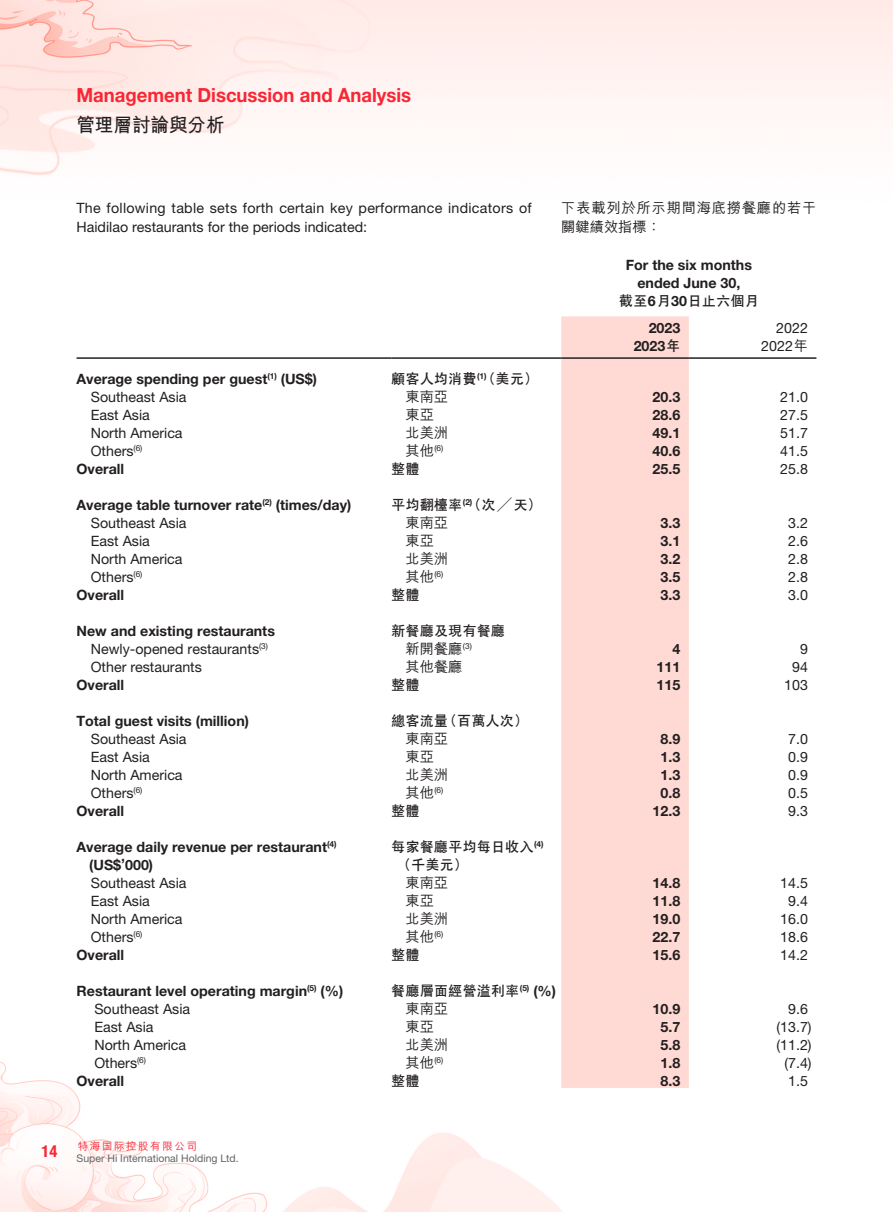
<style>
.page{position:relative;width:893px;height:1212px;background:#fff}
.page>*{position:absolute;margin:0;border:0;box-sizing:border-box;transform-origin:0 0}
.t1{font:700 19.5px "Helvetica Neue LT Std";color:#f92634;scale:.95 1}
.t2{font:700 19.5px "M Hei HK";color:#231f20;scale:.95 1}
.t3{font:700 condensed 16.5px "Helvetica Neue LT Std";color:#f92634}
.t4{font:700 14.25px/18px "Helvetica Neue LT Std";color:#231f20;text-align:center}
.t5{font:14.25px "Helvetica Neue LT Std";color:#231f20}
.t6{font:14.25px/19.5px "Helvetica Neue LT Std";letter-spacing:.02em;color:#231f20}
.t7{font:700 14.25px/18px "C Hei 2 HK";color:#231f20}
.t8{font:500 14.25px "M Hei HK";color:#231f20}
.t9{font:500 14.25px/19.5px "M Hei HK";letter-spacing:.055em;color:#231f20}
.t10{font:10.5px "Helvetica Neue LT Std";color:#636366}
.t11{font:500 10.5px "M Hei HKS";letter-spacing:.15em;color:#f92634}
.t12{font:8.25px "Helvetica Neue LT Std";color:#231f20}
.s1{font-family:"Helvetica Neue LT Std"}
.s2{font-family:"C Hei 2 HK"}
.s3{font-family:"M Hei HK";font-weight:500}
.s4{font-family:"M Hei HK";font-weight:500;font-size:14.25px}
</style>
<div class="page">
<img style="left:0;top:0;width:893px;height:1212px">
<div style="left:561px;top:316px;width:128px;height:772px;background:#ffdad4"></div>
<hr style="left:77px;top:357px;width:314px;height:2px;background:#231f20">
<hr style="left:391px;top:357px;width:170px;height:2px;background:#231f20">
<hr style="left:561px;top:357px;width:128px;height:2px;background:#231f20">
<hr style="left:689px;top:357px;width:127px;height:2px;background:#231f20">
<h1 class="t1" style="left:76px;top:83px;width:354px">Management Discussion and Analysis</h1>
<h1 class="t2" style="left:76px;top:111px;width:158px">管理層討論與分析</h1>
<p class="t6" style="left:77px;top:198px;width:457px">The following table sets forth certain key performance indicators of<br>Haidilao restaurants for the periods indicated:</p>
<p class="t9" style="left:561px;top:196px;width:257px">下表載列於所示期間海底撈餐廳的若干關鍵績效指標：</p>
<p class="t4" style="left:626px;top:255px;width:128px">For the six months ended June 30,</p>
<p class="t7" style="left:619px;top:290px;width:142px">截至<span class="s1">6</span>月<span class="s1">30</span>日止六個月</p>
<p class="t4" style="left:649px;top:318px;width:33px">2023</p>
<p class="t5" style="left:776px;top:319px;width:33px">2022</p>
<p class="t4" style="left:634px;top:336px;width:48px">2023<span class="s2">年</span></p>
<p class="t5" style="left:761px;top:337px;width:48px">2022<span class="s3">年</span></p>
<p class="t4" style="left:77px;top:370px;width:242px">Average spending per guest<sup>(1)</sup> (US$)</p>
<p class="t7" style="left:391px;top:369px;width:149px">顧客人均消費<sup>(1)</sup>（美元）</p>
<p class="t5" style="left:91px;top:388px;width:97px">Southeast Asia</p>
<p class="t8" style="left:405px;top:386px;width:44px">東南亞</p>
<p class="t4" style="left:653px;top:388px;width:29px">20.3</p>
<p class="t5" style="left:780px;top:388px;width:29px">21.0</p>
<p class="t5" style="left:91px;top:406px;width:61px">East Asia</p>
<p class="t8" style="left:405px;top:404px;width:30px">東亞</p>
<p class="t4" style="left:653px;top:406px;width:29px">28.6</p>
<p class="t5" style="left:780px;top:406px;width:29px">27.5</p>
<p class="t5" style="left:91px;top:424px;width:93px">North America</p>
<p class="t8" style="left:405px;top:422px;width:44px">北美洲</p>
<p class="t4" style="left:653px;top:424px;width:29px">49.1</p>
<p class="t5" style="left:780px;top:424px;width:29px">51.7</p>
<p class="t5" style="left:91px;top:442px;width:53px">Others<sup>(6)</sup></p>
<p class="t12" style="left:405px;top:443px;width:39px"><span class="s4">其他</span>(6)</p>
<p class="t4" style="left:653px;top:442px;width:29px">40.6</p>
<p class="t5" style="left:780px;top:442px;width:29px">41.5</p>
<p class="t4" style="left:77px;top:460px;width:49px">Overall</p>
<p class="t7" style="left:391px;top:459px;width:30px">整體</p>
<p class="t4" style="left:653px;top:460px;width:29px">25.5</p>
<p class="t5" style="left:780px;top:460px;width:29px">25.8</p>
<p class="t4" style="left:77px;top:496px;width:276px">Average table turnover rate<sup>(2)</sup> (times/day)</p>
<p class="t7" style="left:391px;top:495px;width:152px">平均翻檯率<sup>(2)</sup>（次╱天）</p>
<p class="t5" style="left:91px;top:514px;width:97px">Southeast Asia</p>
<p class="t8" style="left:405px;top:512px;width:44px">東南亞</p>
<p class="t4" style="left:660px;top:514px;width:21px">3.3</p>
<p class="t5" style="left:788px;top:514px;width:21px">3.2</p>
<p class="t5" style="left:91px;top:532px;width:61px">East Asia</p>
<p class="t8" style="left:405px;top:530px;width:30px">東亞</p>
<p class="t4" style="left:660px;top:532px;width:21px">3.1</p>
<p class="t5" style="left:788px;top:532px;width:21px">2.6</p>
<p class="t5" style="left:91px;top:550px;width:93px">North America</p>
<p class="t8" style="left:405px;top:548px;width:44px">北美洲</p>
<p class="t4" style="left:660px;top:550px;width:21px">3.2</p>
<p class="t5" style="left:788px;top:550px;width:21px">2.8</p>
<p class="t5" style="left:91px;top:568px;width:53px">Others<sup>(6)</sup></p>
<p class="t12" style="left:405px;top:569px;width:39px"><span class="s4">其他</span>(6)</p>
<p class="t4" style="left:661px;top:568px;width:21px">3.5</p>
<p class="t5" style="left:788px;top:568px;width:21px">2.8</p>
<p class="t4" style="left:77px;top:586px;width:49px">Overall</p>
<p class="t7" style="left:391px;top:585px;width:30px">整體</p>
<p class="t4" style="left:661px;top:586px;width:21px">3.3</p>
<p class="t5" style="left:788px;top:586px;width:21px">3.0</p>
<p class="t4" style="left:77px;top:622px;width:200px">New and existing restaurants</p>
<p class="t7" style="left:391px;top:621px;width:115px">新餐廳及現有餐廳</p>
<p class="t5" style="left:91px;top:640px;width:179px">Newly-opened restaurants<sup>(3)</sup></p>
<p class="t8" style="left:405px;top:638px;width:68px">新開餐廳<sup>(3)</sup></p>
<p class="t4" style="left:672px;top:640px;width:9px">4</p>
<p class="t5" style="left:800px;top:640px;width:9px">9</p>
<p class="t5" style="left:91px;top:658px;width:113px">Other restaurants</p>
<p class="t8" style="left:405px;top:656px;width:58px">其他餐廳</p>
<p class="t4" style="left:657px;top:658px;width:25px">111</p>
<p class="t5" style="left:792px;top:658px;width:17px">94</p>
<p class="t4" style="left:77px;top:676px;width:49px">Overall</p>
<p class="t7" style="left:391px;top:675px;width:30px">整體</p>
<p class="t4" style="left:657px;top:676px;width:25px">115</p>
<p class="t5" style="left:784px;top:676px;width:25px">103</p>
<p class="t4" style="left:77px;top:712px;width:174px">Total guest visits (million)</p>
<p class="t7" style="left:391px;top:711px;width:139px">總客流量（百萬人次）</p>
<p class="t5" style="left:91px;top:730px;width:97px">Southeast Asia</p>
<p class="t8" style="left:405px;top:728px;width:44px">東南亞</p>
<p class="t4" style="left:661px;top:730px;width:21px">8.9</p>
<p class="t5" style="left:788px;top:730px;width:21px">7.0</p>
<p class="t5" style="left:91px;top:748px;width:61px">East Asia</p>
<p class="t8" style="left:405px;top:746px;width:30px">東亞</p>
<p class="t4" style="left:661px;top:748px;width:21px">1.3</p>
<p class="t5" style="left:788px;top:748px;width:21px">0.9</p>
<p class="t5" style="left:91px;top:766px;width:93px">North America</p>
<p class="t8" style="left:405px;top:764px;width:44px">北美洲</p>
<p class="t4" style="left:661px;top:766px;width:21px">1.3</p>
<p class="t5" style="left:788px;top:766px;width:21px">0.9</p>
<p class="t5" style="left:91px;top:784px;width:53px">Others<sup>(6)</sup></p>
<p class="t12" style="left:405px;top:785px;width:39px"><span class="s4">其他</span>(6)</p>
<p class="t4" style="left:661px;top:784px;width:21px">0.8</p>
<p class="t5" style="left:788px;top:784px;width:21px">0.5</p>
<p class="t4" style="left:77px;top:802px;width:49px">Overall</p>
<p class="t7" style="left:391px;top:801px;width:30px">整體</p>
<p class="t4" style="left:653px;top:802px;width:29px">12.3</p>
<p class="t5" style="left:788px;top:802px;width:21px">9.3</p>
<p class="t4" style="left:89px;top:838px;width:249px;text-align:left;text-indent:-13px">Average daily revenue per restaurant<sup>(4) </sup>(US$’000)</p>
<p class="t7" style="left:397px;top:837px;width:148px;text-indent:-6px">每家餐廳平均每日收入<sup>(4)</sup>（千美元）</p>
<p class="t5" style="left:91px;top:874px;width:97px">Southeast Asia</p>
<p class="t8" style="left:405px;top:872px;width:44px">東南亞</p>
<p class="t4" style="left:653px;top:874px;width:29px">14.8</p>
<p class="t5" style="left:780px;top:874px;width:29px">14.5</p>
<p class="t5" style="left:91px;top:892px;width:61px">East Asia</p>
<p class="t8" style="left:405px;top:890px;width:30px">東亞</p>
<p class="t4" style="left:653px;top:892px;width:29px">11.8</p>
<p class="t5" style="left:788px;top:892px;width:21px">9.4</p>
<p class="t5" style="left:91px;top:910px;width:93px">North America</p>
<p class="t8" style="left:405px;top:908px;width:44px">北美洲</p>
<p class="t4" style="left:653px;top:910px;width:29px">19.0</p>
<p class="t5" style="left:780px;top:910px;width:29px">16.0</p>
<p class="t5" style="left:91px;top:928px;width:53px">Others<sup>(6)</sup></p>
<p class="t12" style="left:405px;top:929px;width:39px"><span class="s4">其他</span>(6)</p>
<p class="t4" style="left:653px;top:928px;width:29px">22.7</p>
<p class="t5" style="left:780px;top:928px;width:29px">18.6</p>
<p class="t4" style="left:77px;top:946px;width:49px">Overall</p>
<p class="t7" style="left:391px;top:945px;width:30px">整體</p>
<p class="t4" style="left:653px;top:946px;width:29px">15.6</p>
<p class="t5" style="left:780px;top:946px;width:29px">14.2</p>
<p class="t4" style="left:77px;top:982px;width:268px">Restaurant level operating margin<sup>(5)</sup> (%)</p>
<p class="t7" style="left:391px;top:981px;width:166px">餐廳層面經營溢利率<sup>(5)</sup> <span class="s1">(%)</span></p>
<p class="t5" style="left:94px;top:1000px;width:97px">Southeast Asia</p>
<p class="t8" style="left:405px;top:998px;width:44px">東南亞</p>
<p class="t4" style="left:653px;top:1000px;width:29px">10.9</p>
<p class="t5" style="left:788px;top:1000px;width:21px">9.6</p>
<p class="t5" style="left:94px;top:1018px;width:61px">East Asia</p>
<p class="t8" style="left:405px;top:1016px;width:30px">東亞</p>
<p class="t4" style="left:661px;top:1018px;width:21px">5.7</p>
<p class="t5" style="left:776px;top:1018px;width:37px">(13.7)</p>
<p class="t5" style="left:94px;top:1036px;width:93px">North America</p>
<p class="t8" style="left:405px;top:1034px;width:44px">北美洲</p>
<p class="t4" style="left:661px;top:1036px;width:21px">5.8</p>
<p class="t5" style="left:776px;top:1036px;width:37px">(11.2)</p>
<p class="t5" style="left:94px;top:1054px;width:53px">Others<sup>(6)</sup></p>
<p class="t12" style="left:405px;top:1055px;width:39px"><span class="s4">其他</span>(6)</p>
<p class="t4" style="left:661px;top:1054px;width:21px">1.8</p>
<p class="t5" style="left:784px;top:1054px;width:29px">(7.4)</p>
<p class="t4" style="left:77px;top:1072px;width:49px">Overall</p>
<p class="t7" style="left:391px;top:1071px;width:30px">整體</p>
<p class="t4" style="left:661px;top:1072px;width:21px">8.3</p>
<p class="t5" style="left:788px;top:1072px;width:21px">1.5</p>
<p class="t3" style="left:42px;top:1141px;width:17px">14</p>
<p class="t11" style="left:78px;top:1138px;width:121px">特海國際控股有限公司</p>
<p class="t10" style="left:77px;top:1152px;width:164px">Super Hi International Holding Ltd.</p>
</div>
